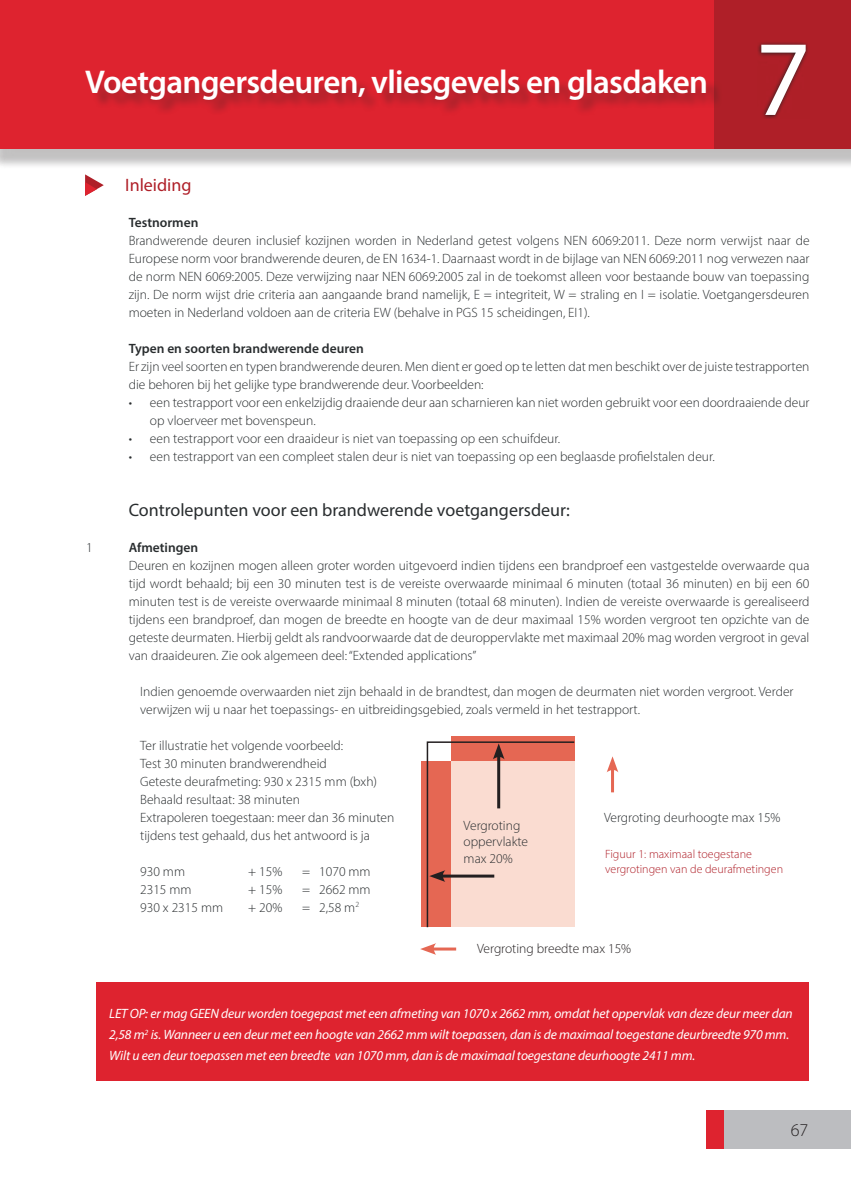
<style>
.page{position:relative;width:851px;height:1191px;background:#fff}
.page>*{position:absolute;margin:0;border:0;box-sizing:border-box;transform-origin:0 0}
.t1{font:108px "Myriad Pro";color:#fff}
.t2{font:600 33px "Myriad Pro";letter-spacing:-.02em;color:#fff}
.t3{font:18px "Myriad Pro";color:#282c2e}
.t4{font:18px "Myriad Pro";color:#af1f28}
.t5{font:300 18px "Myriad Pro";color:#231f20}
.t6{font:300 13.5px/18px "Myriad Pro";color:#282c2e}
.t7{font:italic 13.5px/21px "Myriad Pro";letter-spacing:-.01em;color:#fff}
.t8{font:600 13.5px "Myriad Pro";color:#282c2e}
.t9{font:300 13.5px "Myriad Pro";color:#231f20}
.t10{font:300 12px/14.4px "Myriad Pro";color:#af1f28}
</style>
<div class="page">
<div style="left:706px;top:1110px;width:144px;height:38px;background:#bcbdc0"></div>
<div style="left:706px;top:1110px;width:17px;height:38px;background:#de232f"></div>
<svg style="left:85px;top:174px;width:19px;height:22px"></svg>
<div style="left:421px;top:761px;width:30px;height:166px;background:#e56753"></div>
<div style="left:451px;top:736px;width:123px;height:25px;background:#e56753"></div>
<svg style="left:426px;top:740px;width:149px;height:188px"></svg>
<hr style="left:611px;top:766px;width:3px;height:26px;background:#e56753">
<svg style="left:607px;top:756px;width:11px;height:16px"></svg>
<hr style="left:430px;top:947px;width:26px;height:3px;background:#e56753">
<svg style="left:420px;top:943px;width:16px;height:12px"></svg>
<div style="left:96px;top:982px;width:712px;height:99px;background:#de232f"></div>
<div style="left:0;top:0;width:850px;height:169px;background:#231f20;opacity:.15"></div>
<div style="left:0;top:0;width:850px;height:149px;background:#de232f"></div>
<div style="left:714px;top:0;width:136px;height:149px;background:#af1f28"></div>
<svg style="left:758px;top:42px;width:50px;height:77px"></svg>
<div style="left:88px;top:71px;width:634px;height:44px;background:#231f20;opacity:.35"></div>
<h2 class="t2" style="left:85px;top:61px;width:624px">Voetgangersdeuren, vliesgevels en glasdaken</h2>
<h1 class="t1" style="left:755px;top:12px;width:57px">7</h1>
<h3 class="t4" style="left:125px;top:174px;width:68px">Inleiding</h3>
<p class="t8" style="left:129px;top:214px;width:71px">Testnormen</p>
<p class="t6" style="left:129px;top:232px;width:682px;text-align:justify">Brandwerende deuren inclusief kozijnen worden in Nederland getest volgens NEN 6069:2011. Deze norm verwijst naar de Europese norm voor brandwerende deuren, de EN 1634-1. Daarnaast wordt in de bijlage van NEN 6069:2011 nog verwezen naar de norm NEN 6069:2005. Deze verwijzing naar NEN 6069:2005 zal in de toekomst alleen voor bestaande bouw van toepassing zijn. De norm wijst drie criteria aan aangaande brand namelijk, E = integriteit, W = straling en I = isolatie. Voetgangersdeuren moeten in Nederland voldoen aan de criteria EW (behalve in PGS 15 scheidingen, EI1).</p>
<p class="t8" style="left:129px;top:340px;width:236px">Typen en soorten brandwerende deuren</p>
<p class="t6" style="left:129px;top:358px;width:682px">Er zijn veel soorten en typen brandwerende deuren. Men dient er goed op te letten dat men beschikt over de juiste testrapporten die behoren bij het gelijke type brandwerende deur. Voorbeelden:</p>
<p class="t6" style="left:150px;top:394px;width:661px;text-indent:-21px">• een testrapport voor een enkelzijdig draaiende deur aan scharnieren kan niet worden gebruikt voor een doordraaiende deur op vloerveer met bovenspeun.</p>
<p class="t6" style="left:129px;top:430px;width:433px">• een testrapport voor een draaideur is niet van toepassing op een schuifdeur.</p>
<p class="t6" style="left:129px;top:448px;width:587px">• een testrapport van een compleet stalen deur is niet van toepassing op een beglaasde profielstalen deur.</p>
<h3 class="t3" style="left:129px;top:498px;width:442px">Controlepunten voor een brandwerende voetgangersdeur:</h3>
<p class="t6" style="left:86px;top:538px;width:8px">1</p>
<p class="t8" style="left:129px;top:538px;width:71px">Afmetingen</p>
<p class="t6" style="left:129px;top:556px;width:682px;text-align:justify">Deuren en kozijnen mogen alleen groter worden uitgevoerd indien tijdens een brandproef een vastgestelde overwaarde qua tijd wordt behaald; bij een 30 minuten test is de vereiste overwaarde minimaal 6 minuten (totaal 36 minuten) en bij een 60 minuten test is de vereiste overwaarde minimaal 8 minuten (totaal 68 minuten). Indien de vereiste overwaarde is gerealiseerd tijdens een brandproef, dan mogen de breedte en hoogte van de deur maximaal 15% worden vergroot ten opzichte van de geteste deurmaten. Hierbij geldt als randvoorwaarde dat de deuroppervlakte met maximaal 20% mag worden vergroot in geval van draaideuren. Zie ook algemeen deel: “Extended applications”</p>
<p class="t6" style="left:140px;top:682px;width:654px">Indien genoemde overwaarden niet zijn behaald in de brandtest, dan mogen de deurmaten niet worden vergroot. Verder verwijzen wij u naar het toepassings- en uitbreidingsgebied, zoals vermeld in het testrapport.</p>
<p class="t6" style="left:140px;top:736px;width:255px">Ter illustratie het volgende voorbeeld:<br>Test 30 minuten brandwerendheid<br>Geteste deurafmeting: 930 x 2315 mm (bxh)<br>Behaald resultaat: 38 minuten<br>Extrapoleren toegestaan: meer dan 36 minuten tijdens test gehaald, dus het antwoord is ja</p>
<p class="t6" style="left:140px;top:862px;width:46px">930 mm</p>
<p class="t6" style="left:248px;top:862px;width:36px">+ 15%</p>
<p class="t6" style="left:302px;top:862px;width:70px">= 1070 mm</p>
<p class="t6" style="left:140px;top:880px;width:53px">2315 mm</p>
<p class="t6" style="left:248px;top:880px;width:36px">+ 15%</p>
<p class="t6" style="left:302px;top:880px;width:70px">= 2662 mm</p>
<p class="t6" style="left:140px;top:898px;width:84px">930 x 2315 mm</p>
<p class="t6" style="left:248px;top:898px;width:36px">+ 20%</p>
<p class="t6" style="left:302px;top:898px;width:58px">= 2,58 m<sup>2</sup></p>
<p class="t6" style="left:604px;top:808px;width:178px">Vergroting deurhoogte max 15%</p>
<p class="t6" style="left:463px;top:817px;width:66px;line-height:16.2px">Vergroting oppervlakte max 20%</p>
<p class="t10" style="left:605px;top:847px;width:179px">Figuur 1: maximaal toegestane vergrotingen van de deurafmetingen</p>
<p class="t9" style="left:477px;top:940px;width:156px">Vergroting breedte max 15%</p>
<p class="t7" style="left:109px;top:1002px;width:685px">LET OP: er mag GEEN deur worden toegepast met een afmeting van 1070 x 2662 mm, omdat het oppervlak van deze deur meer dan<br>2,58 m<sup>2</sup> is. Wanneer u een deur met een hoogte van 2662 mm wilt toepassen, dan is de maximaal toegestane deurbreedte 970 mm.<br>Wilt u een deur toepassen met een breedte van 1070 mm, dan is de maximaal toegestane deurhoogte 2411 mm.</p>
<h3 class="t5" style="left:790px;top:1119px;width:19px">67</h3>
</div>
